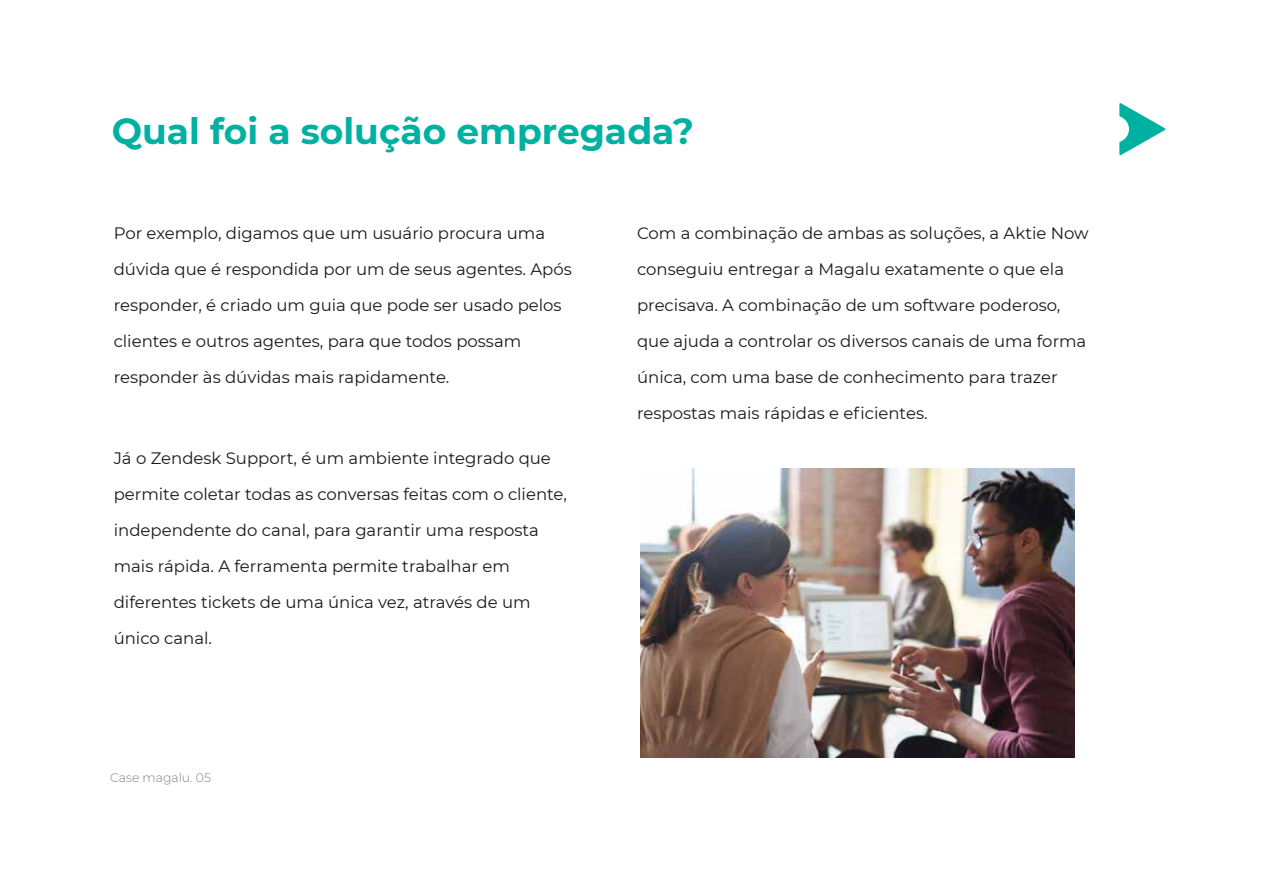
<style>
.page{position:relative;width:1263px;height:893px;background:#fff}
.page>*{position:absolute;margin:0;border:0;box-sizing:border-box;transform-origin:0 0}
.t1{font:700 36px "Montserrat";color:#00b1a1}
.t2{font:16.5px/36px "Montserrat";color:#191919}
.t3{font:300 12.45px "Montserrat";color:#7e8183}
</style>
<div class="page">
<svg style="left:1119px;top:103px;width:46px;height:52px"></svg>
<img style="left:640px;top:468px;width:434px;height:289px">
<h1 class="t1" style="left:112px;top:105px;width:584px">Qual foi a solução empregada?</h1>
<p class="t2" style="left:114px;top:215px;width:460px">Por exemplo, digamos que um usuário procura uma dúvida que é respondida por um de seus agentes. Após responder, é criado um guia que pode ser usado pelos clientes e outros agentes, para que todos possam responder às dúvidas mais rapidamente.</p>
<p class="t2" style="left:114px;top:440px;width:455px">Já o Zendesk Support, é um ambiente integrado que permite coletar todas as conversas feitas com o cliente, independente do canal, para garantir uma resposta mais rápida. A ferramenta permite trabalhar em diferentes tickets de uma única vez, através de um único canal.</p>
<p class="t3" style="left:110px;top:769px;width:102px">Case magalu. 05</p>
<p class="t2" style="left:637px;top:215px;width:453px">Com a combinação de ambas as soluções, a Aktie Now conseguiu entregar a Magalu exatamente o que ela precisava. A combinação de um software poderoso, que ajuda a controlar os diversos canais de uma forma única, com uma base de conhecimento para trazer respostas mais rápidas e eficientes.</p>
</div>
